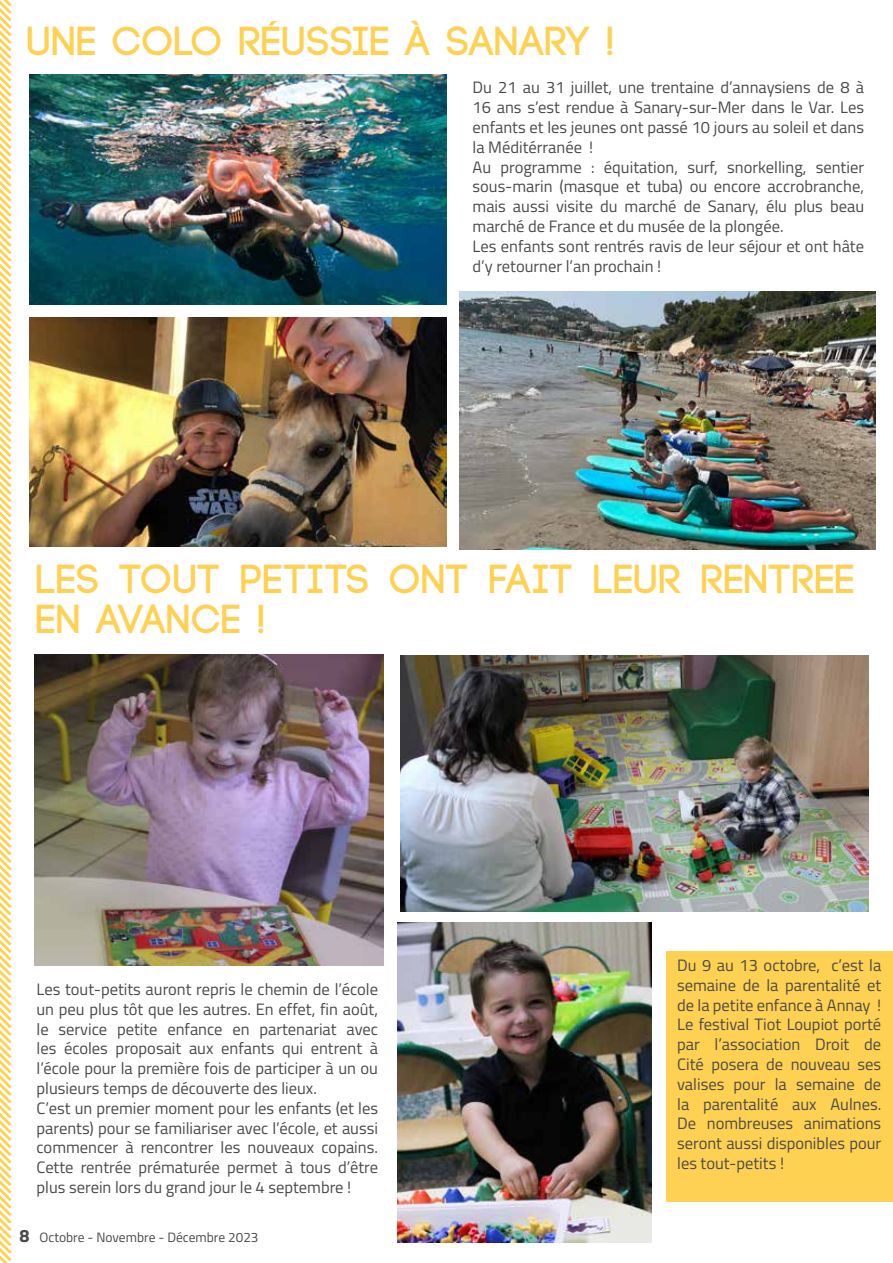
<style>
.page{position:relative;width:893px;height:1263px;background:#fff}
.page>*{position:absolute;margin:0;border:0;box-sizing:border-box;transform-origin:0 0}
.t1{font:700 40.5px "Code";letter-spacing:.03em;color:#ffd152}
.t2{font:16.5px/19.8px "Titillium";color:#4a4a49}
.t3{font:13.5px "Titillium";color:#4a4a49}
.s1{font-weight:700;font-size:18px}
</style>
<div class="page">
<svg style="left:0;top:0;width:12px;height:1263px"></svg>
<img style="left:398px;top:923px;width:254px;height:319px">
<img style="left:34px;top:655px;width:350px;height:310px">
<img style="left:400px;top:655px;width:469px;height:256px">
<img style="left:30px;top:74px;width:416px;height:230px">
<img style="left:30px;top:317px;width:416px;height:230px">
<img style="left:459px;top:291px;width:417px;height:258px">
<div style="left:666px;top:951px;width:227px;height:251px;background:#ffd152"></div>
<h1 class="t1" style="left:27px;top:21px;width:589px">UNE COLO RÉUSSIE À SANARY !</h1>
<p class="t2" style="left:472px;top:77px;width:393px">Du 21 au 31 juillet, une trentaine d’annaysiens de 8 à 16 ans s’est rendue à Sanary-sur-Mer dans le Var. Les enfants et les jeunes ont passé 10 jours au soleil et dans la Méditérranée !<br>Au programme : équitation, surf, snorkelling, sentier sous-marin (masque et tuba) ou encore accrobranche, mais aussi visite du marché de Sanary, élu plus beau marché de France et du musée de la plongée.<br>Les enfants sont rentrés ravis de leur séjour et ont hâte d’y retourner l’an prochain !</p>
<h1 class="t1" style="left:37px;top:558px;width:227px">LES TOUT PETITS</h1>
<h1 class="t1" style="left:390px;top:558px;width:27px">ONT</h1>
<h1 class="t1" style="left:489px;top:558px;width:346px">FAIT LEU R RENTREE</h1>
<h1 class="t1" style="left:37px;top:599px;width:156px">EN AVANCE</h1>
<h1 class="t1" style="left:258px;top:599px;width:10px">!</h1>
<p class="t2" style="left:37px;top:978px;width:343px">Les tout-petits auront repris le chemin de l’école un peu plus tôt que les autres. En effet, fin août, le service petite enfance en partenariat avec les écoles proposait aux enfants qui entrent à l’école pour la première fois de participer à un ou plusieurs temps de découverte des lieux.<br>C’est un premier moment pour les enfants (et les parents) pour se familiariser avec l’école, et aussi commencer à rencontrer les nouveaux copains.<br>Cette rentrée prématurée permet à tous d’être plus serein lors du grand jour le 4 septembre !</p>
<p class="t3" style="left:20px;top:1227px;width:240px"><span class="s1">8</span> Octobre - Novembre - Décembre 2023</p>
<p class="t2" style="left:677px;top:954px;width:206px;text-align:justify">Du 9 au 13 octobre, c’est la semaine de la parentalité et de la petite enfance à Annay !<br>Le festival Tiot Loupiot porté par l’association Droit de Cité posera de nouveau ses valises pour la semaine de la parentalité aux Aulnes.<br>De nombreuses animations seront aussi disponibles pour les tout-petits !</p>
</div>
